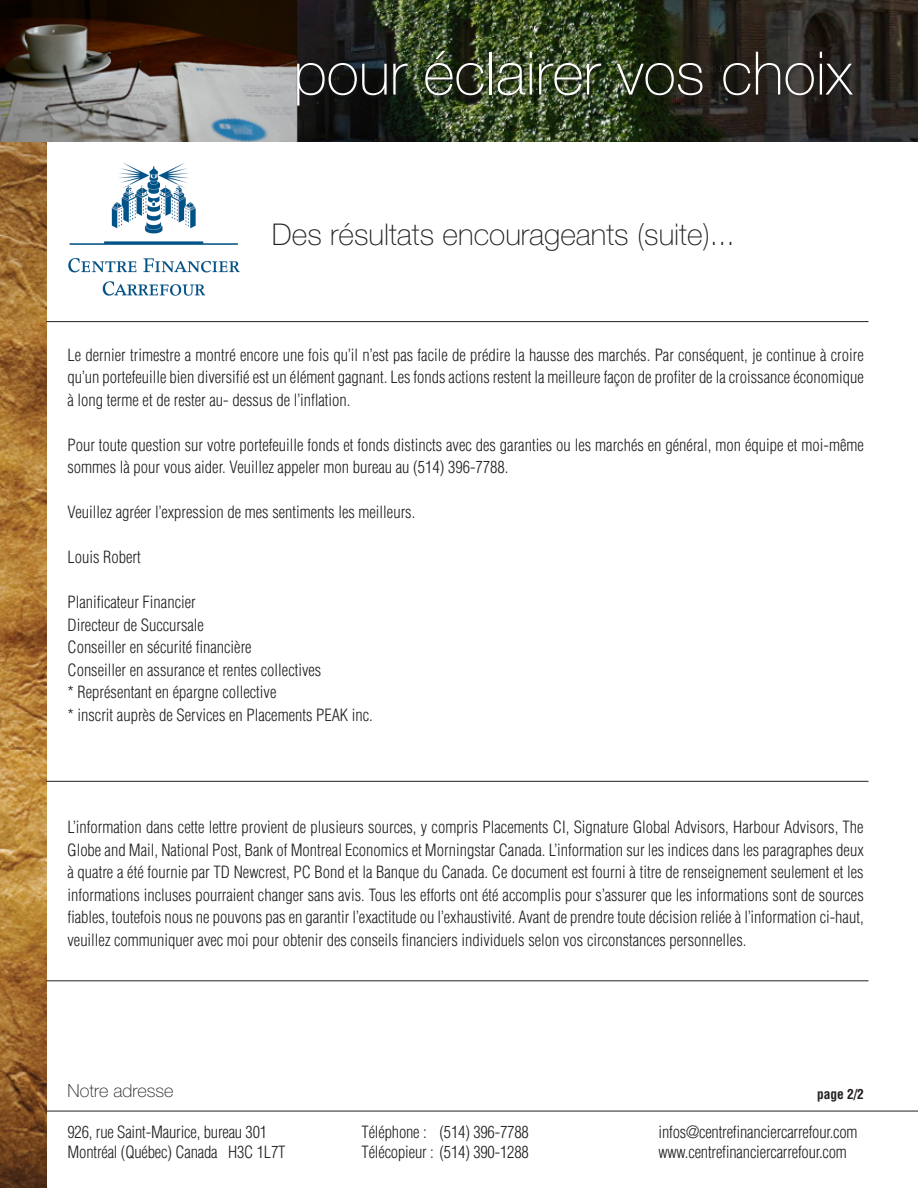
<style>
.page{position:relative;width:918px;height:1188px;background:#fff}
.page>*{position:absolute;margin:0;border:0;box-sizing:border-box;transform-origin:0 0}
.t1{font:100 60px "Helvetica Neue";color:#fff}
.t2{font:100 30px "Helvetica Neue";color:#231f20}
.t3{font:100 18px "Helvetica Neue";color:#231f20}
.t4{font:300 condensed 16.5px/22.5px "Helvetica";color:#231f20;text-align:justify}
.t5{font:700 condensed 13.5px "Helvetica";color:#231f20}
</style>
<div class="page">
<hr style="left:47px;top:1111px;width:871px;height:1px;background:#231f20">
<img style="left:0;top:142px;width:46px;height:1046px">
<img style="left:0;top:0;width:918px;height:142px">
<img style="left:69px;top:163px;width:170px;height:132px">
<div style="left:296px;top:50px;width:561px;height:60px;background:#231f20;opacity:.65"></div>
<hr style="left:46px;top:321px;width:823px;height:1px;background:#231f20">
<hr style="left:46px;top:981px;width:823px;height:1px;background:#231f20">
<hr style="left:46px;top:781px;width:823px;height:1px;background:#231f20">
<h1 class="t1" style="left:293px;top:39px;width:561px">pour éclairer vos choix</h1>
<p class="t2" style="left:272px;top:218px;width:464px">Des résultats encourageants (suite)...</p>
<p class="t4" style="left:68px;top:343px;width:798px">Le dernier trimestre a montré encore une fois qu’il n’est pas facile de prédire la hausse des marchés. Par conséquent, je continue à croire qu’un portefeuille bien diversifié est un élément gagnant. Les fonds actions restent la meilleure façon de profiter de la croissance économique à long terme et de rester au- dessus de l’inflation.</p>
<p class="t4" style="left:68px;top:433px;width:798px">Pour toute question sur votre portefeuille fonds et fonds distincts avec des garanties ou les marchés en général, mon équipe et moi-même sommes là pour vous aider. Veuillez appeler mon bureau au (514) 396-7788.</p>
<p class="t4" style="left:68px;top:501px;width:349px">Veuillez agréer l’expression de mes sentiments les meilleurs.</p>
<p class="t4" style="left:68px;top:546px;width:75px">Louis Robert</p>
<p class="t4" style="left:68px;top:591px;width:130px">Planificateur Financier</p>
<p class="t4" style="left:68px;top:613px;width:138px">Directeur de Succursale</p>
<p class="t4" style="left:68px;top:636px;width:186px">Conseiller en sécurité financière</p>
<p class="t4" style="left:68px;top:658px;width:255px">Conseiller en assurance et rentes collectives</p>
<p class="t4" style="left:68px;top:681px;width:210px">* Représentant en épargne collective</p>
<p class="t4" style="left:68px;top:703px;width:307px">* inscrit auprès de Services en Placements PEAK inc.</p>
<p class="t4" style="left:68px;top:816px;width:798px">L’information dans cette lettre provient de plusieurs sources, y compris Placements CI, Signature Global Advisors, Harbour Advisors, The Globe and Mail, National Post, Bank of Montreal Economics et Morningstar Canada. L’information sur les indices dans les paragraphes deux à quatre a été fournie par TD Newcrest, PC Bond et la Banque du Canada. Ce document est fourni à titre de renseignement seulement et les informations incluses pourraient changer sans avis. Tous les efforts ont été accomplis pour s’assurer que les informations sont de sources fiables, toutefois nous ne pouvons pas en garantir l’exactitude ou l’exhaustivité. Avant de prendre toute décision reliée à l’information ci-haut, veuillez communiquer avec moi pour obtenir des conseils financiers individuels selon vos circonstances personnelles.</p>
<p class="t3" style="left:68px;top:1080px;width:107px">Notre adresse</p>
<p class="t4" style="left:68px;top:1121px;width:201px">926, rue Saint-Maurice, bureau 301</p>
<p class="t4" style="left:362px;top:1121px;width:169px">Téléphone : (514) 396-7788</p>
<p class="t4" style="left:659px;top:1121px;width:201px">infos@centrefinanciercarrefour.com</p>
<p class="t4" style="left:68px;top:1141px;width:219px">Montréal (Québec) Canada H3C 1L7T</p>
<p class="t4" style="left:362px;top:1141px;width:169px">Télécopieur : (514) 390-1288</p>
<p class="t4" style="left:659px;top:1141px;width:190px">www.centrefinanciercarrefour.com</p>
<p class="t5" style="left:817px;top:1086px;width:48px">page 2/2</p>
</div>
